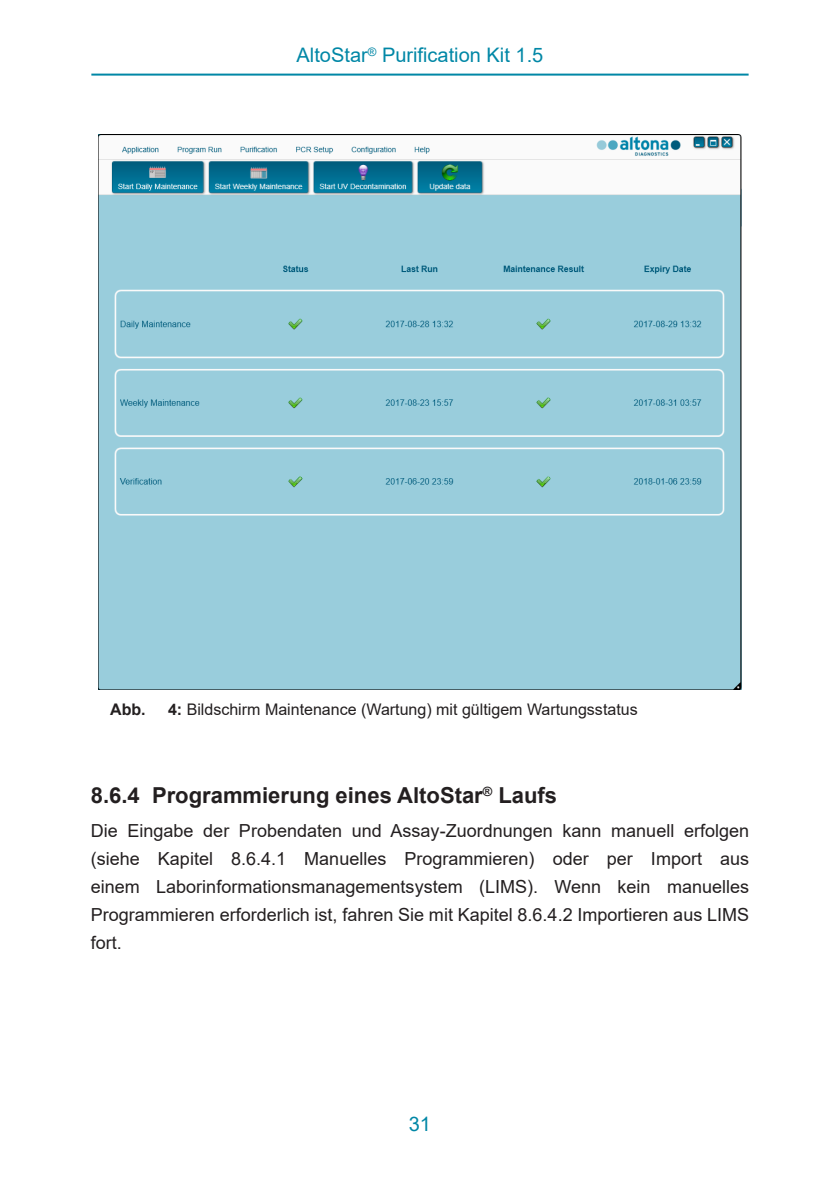
<style>
.page{position:relative;width:840px;height:1191px;background:#fff}
.page>*{position:absolute;margin:0;border:0;box-sizing:border-box;transform-origin:0 0}
.Level_3{font:700 22px "Arial";color:#231f20}
.Seitenkopf{font:20px "Arial";color:#0087a6}
.Mengentext{font:18px/28px "Arial";color:#231f20;text-align:justify}
.Titel{font:16px "Arial";color:#231f20}
.Titel-2{font:700 16px "Arial";color:#231f20}
.s1{font-weight:700}
</style>
<div class="page">
<hr style="left:91px;top:74px;width:657px;height:2px;background:#0087a6">
<img style="left:99px;top:134px;width:641px;height:556px">
<p class="Seitenkopf" style="left:296px;top:41px;width:248px">AltoStar<sup>®</sup> Purification Kit 1.5</p>
<p class="Titel-2" style="left:110px;top:698px;width:37px">Abb.</p>
<p class="Titel" style="left:168px;top:698px;width:471px"><span class="s1">4:</span> Bildschirm Maintenance (Wartung) mit gültigem Wartungsstatus</p>
<p class="Level_3" style="left:91px;top:779px;width:467px">8.6.4 Programmierung eines AltoStar<sup>®</sup> Laufs</p>
<p class="Mengentext" style="left:91px;top:816px;width:659px">Die Eingabe der Probendaten und Assay-Zuordnungen kann manuell erfolgen (siehe Kapitel 8.6.4.1 Manuelles Programmieren) oder per Import aus einem Laborinformationsmanagementsystem (LIMS). Wenn kein manuelles Programmieren erforderlich ist, fahren Sie mit Kapitel 8.6.4.2 Importieren aus LIMS fort.</p>
<p class="Seitenkopf" style="left:408px;top:1110px;width:24px">31</p>
</div>
